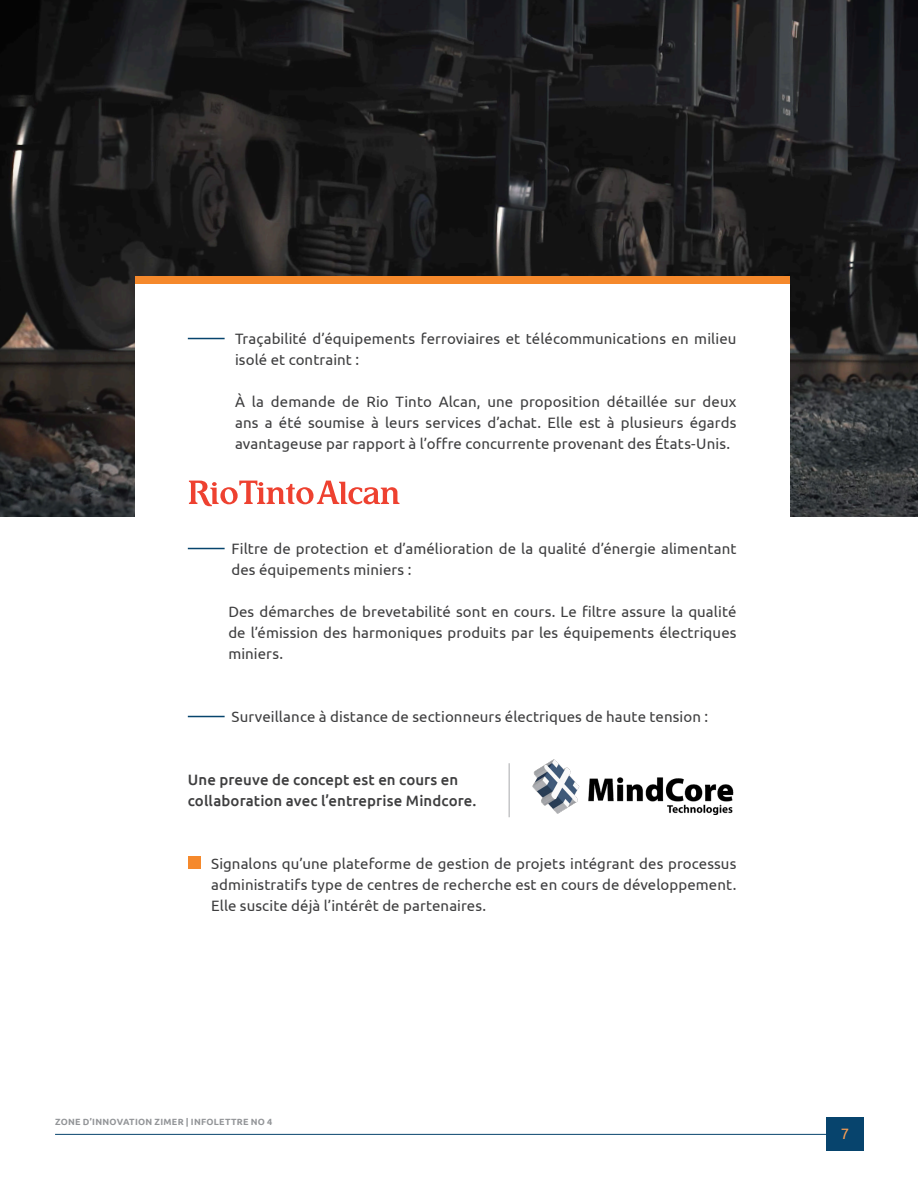
<style>
.page{position:relative;width:918px;height:1188px;background:#fff}
.page>*{position:absolute;margin:0;border:0;box-sizing:border-box;transform-origin:0 0}
.Texte_courant{font:15px/21px "Ubuntu";letter-spacing:.005em;color:#3e3e3f;text-align:justify}
.Texte_courant-2{font:500 15px/21px "Ubuntu";letter-spacing:.005em;color:#3e3e3f}
.t1{font:15px "Ubuntu";color:#f89e54}
.t2{font:700 9px "Ubuntu";letter-spacing:.03em;color:#939598}
</style>
<div class="page">
<hr style="left:55px;top:1134px;width:809px;height:1px;background:#07446d">
<div style="left:826px;top:1117px;width:38px;height:34px;background:#07446d"></div>
<img style="left:0;top:0;width:918px;height:516px">
<div style="left:135px;top:276px;width:654px;height:674px;background:#fff"></div>
<div style="left:135px;top:276px;width:654px;height:8px;background:#f5892c"></div>
<hr style="left:188px;top:338px;width:37px;height:1px;background:#07446d">
<hr style="left:188px;top:548px;width:37px;height:1px;background:#07446d">
<hr style="left:188px;top:716px;width:37px;height:1px;background:#07446d">
<div style="left:188px;top:856px;width:13px;height:13px;background:#f5892c"></div>
<svg style="left:189px;top:481px;width:210px;height:25px"></svg>
<img style="left:532px;top:759px;width:201px;height:55px">
<hr style="left:508px;top:763px;width:2px;height:54px;background:#c5c6c8">
<p class="Texte_courant" style="left:235px;top:327px;width:503px">Traçabilité d’équipements ferroviaires et télécommunications en milieu isolé et contraint :</p>
<p class="Texte_courant" style="left:235px;top:390px;width:503px">À la demande de Rio Tinto Alcan, une proposition détaillée sur deux ans a été soumise à leurs services d’achat. Elle est à plusieurs égards avantageuse par rapport à l’offre concurrente provenant des États-Unis.</p>
<p class="Texte_courant" style="left:232px;top:537px;width:506px">Filtre de protection et d’amélioration de la qualité d’énergie alimentant des équipements miniers :</p>
<p class="Texte_courant" style="left:228px;top:600px;width:510px">Des démarches de brevetabilité sont en cours. Le filtre assure la qualité de l’émission des harmoniques produits par les équipements électriques miniers.</p>
<p class="Texte_courant" style="left:232px;top:705px;width:478px">Surveillance à distance de sectionneurs électriques de haute tension :</p>
<p class="Texte_courant-2" style="left:188px;top:768px;width:290px">Une preuve de concept est en cours en collaboration avec l’entreprise Mindcore.</p>
<p class="Texte_courant" style="left:211px;top:852px;width:527px">Signalons qu’une plateforme de gestion de projets intégrant des processus administratifs type de centres de recherche est en cours de développement.<br>Elle suscite déjà l’intérêt de partenaires.</p>
<p class="t2" style="left:55px;top:1116px;width:219px">ZONE D’INNOVATION ZIMER | INFOLETTRE NO 4</p>
<p class="t1" style="left:841px;top:1125px;width:10px">7</p>
</div>
